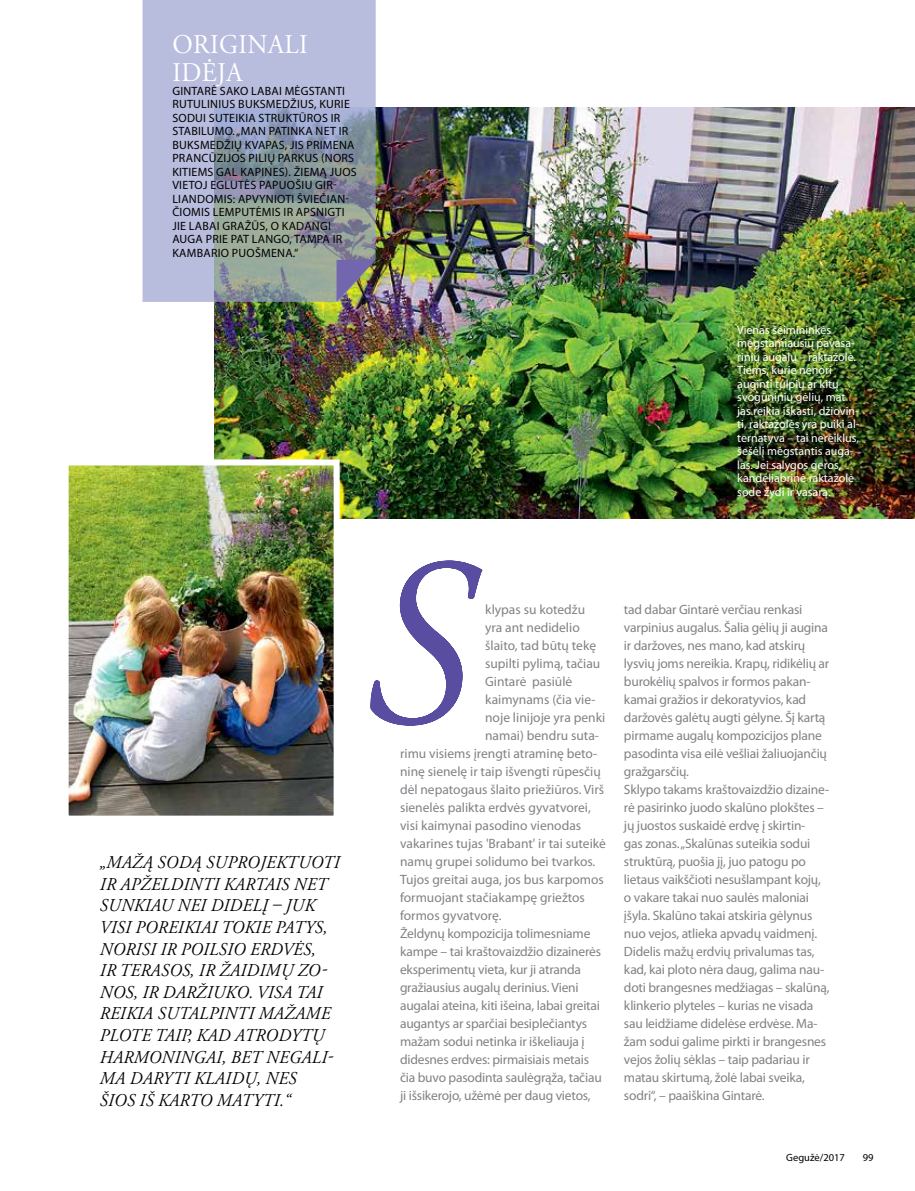
<style>
.page{position:relative;width:915px;height:1191px;background:#fff}
.page>*{position:absolute;margin:0;border:0;box-sizing:border-box;transform-origin:0 0}
.t1{font:27px/28.5px "Adobe Garamond Pro";letter-spacing:.015em;color:#fff;scale:.95 1}
.t2{font:italic 18px/21.6px "Adobe Garamond Pro";letter-spacing:.015em;color:#000;scale:.95 1}
.t3{font:13.5px/18px "Myriad Pro";letter-spacing:-.015em;color:#808285}
.t4{font:12px/13.5px "Myriad Pro";letter-spacing:.02em;color:#000}
.t5{font:12px/13.5px "Myriad Pro";color:#fff}
.t6{font:10.5px "Myriad Pro";color:#000}
</style>
<div class="page">
<img style="left:214px;top:107px;width:700px;height:411px">
<img style="left:70px;top:466px;width:262px;height:348px">
<div style="left:63px;top:459px;width:276px;height:362px;border:6px solid #fff"></div>
<svg style="left:370px;top:560px;width:112px;height:165px"></svg>
<svg style="left:142px;top:0;width:233px;height:302px;background:#a6aec3"></svg>
<img style="left:336px;top:260px;width:39px;height:42px">
<h1 class="t1" style="left:172px;top:31px;width:144px">ORIGINALI<br>IDĖJA</h1>
<p class="t4" style="left:172px;top:84px;width:186px">GINTARĖ SAKO LABAI MĖGSTANTI<br>RUTULINIUS BUKSMEDŽIUS, KURIE<br>SODUI SUTEIKIA STRUKTŪROS IR<br>STABILUMO. „MAN PATINKA NET IR<br>BUKSMEDŽIŲ KVAPAS, JIS PRIMENA<br>PRANCŪZIJOS PILIŲ PARKUS (NORS<br>KITIEMS GAL KAPINES). ŽIEMĄ JUOS<br>VIETOJ EGLUTĖS PAPUOŠIU GIR-<br>LIANDOMIS: APVYNIOTI ŠVIEČIAN-<br>ČIOMIS LEMPUTĖMIS IR APSNIGTI<br>JIE LABAI GRAŽŪS, O KADANGI<br>AUGA PRIE PAT LANGO, TAMPA IR<br>KAMBARIO PUOŠMENA.“</p>
<p class="t2" style="left:100px;top:852px;width:254px">„MAŽĄ SODĄ SUPROJEKTUOTI<br>IR APŽELDINTI KARTAIS NET<br>SUNKIAU NEI DIDELĮ – JUK<br>VISI POREIKIAI TOKIE PATYS,<br>NORISI IR POILSIO ERDVĖS,<br>IR TERASOS, IR ŽAIDIMŲ ZO-<br>NOS, IR DARŽIUKO. VISA TAI<br>REIKIA SUTALPINTI MAŽAME<br>PLOTE TAIP, KAD ATRODYTŲ<br>HARMONINGAI, BET NEGALI-<br>MA DARYTI KLAIDŲ, NES<br>ŠIOS IŠ KARTO MATYTI.“</p>
<p class="t5" style="left:737px;top:323px;width:124px">Vienas šeimininkės mėgstamiausių pavasa&shy;rinių augalų – raktažolė.<br>Tiems, kurie nenori auginti tulpių ar kitų svogūninių gėlių, mat jas reikia iškasti, džiovin&shy;ti, raktažolės yra puiki al&shy;ternatyva – tai nereiklus, šešėlį mėgstantis auga&shy;las. Jei sąlygos geros, kandeliabrinė raktažolė sode žydi ir vasarą.</p>
<p class="t3" style="left:485px;top:601px;width:101px">klypas su kotedžu</p>
<p class="t3" style="left:485px;top:619px;width:96px">yra ant nedidelio</p>
<p class="t3" style="left:485px;top:637px;width:112px">šlaito, tad būtų tekę</p>
<p class="t3" style="left:485px;top:655px;width:117px">supilti pylimą, tačiau</p>
<p class="t3" style="left:485px;top:673px;width:89px">Gintarė pasiūlė</p>
<p class="t3" style="left:485px;top:691px;width:112px">kaimynams (čia vie-</p>
<p class="t3" style="left:485px;top:709px;width:122px">noje linijoje yra penki</p>
<p class="t3" style="left:485px;top:727px;width:115px">namai) bendru suta-</p>
<p class="t3" style="left:400px;top:745px;width:199px">rimu visiems įrengti atraminę beto-</p>
<p class="t3" style="left:400px;top:763px;width:202px">ninę sienelę ir taip išvengti rūpesčių</p>
<p class="t3" style="left:400px;top:781px;width:205px">dėl nepatogaus šlaito priežiūros. Virš</p>
<p class="t3" style="left:400px;top:799px;width:192px">sienelės palikta erdvės gyvatvorei,</p>
<p class="t3" style="left:400px;top:817px;width:182px">visi kaimynai pasodino vienodas</p>
<p class="t3" style="left:400px;top:835px;width:207px">vakarines tujas 'Brabant' ir tai suteikė</p>
<p class="t3" style="left:400px;top:853px;width:197px">namų grupei solidumo bei tvarkos.</p>
<p class="t3" style="left:400px;top:871px;width:205px">Tujos greitai auga, jos bus karpomos</p>
<p class="t3" style="left:400px;top:889px;width:186px">formuojant stačiakampę griežtos</p>
<p class="t3" style="left:400px;top:907px;width:103px">formos gyvatvorę.</p>
<p class="t3" style="left:400px;top:925px;width:192px">Želdynų kompozicija tolimesniame</p>
<p class="t3" style="left:400px;top:943px;width:202px">kampe – tai kraštovaizdžio dizainerės</p>
<p class="t3" style="left:400px;top:961px;width:182px">eksperimentų vieta, kur ji atranda</p>
<p class="t3" style="left:400px;top:979px;width:180px">gražiausius augalų derinius. Vieni</p>
<p class="t3" style="left:400px;top:997px;width:201px">augalai ateina, kiti išeina, labai greitai</p>
<p class="t3" style="left:400px;top:1015px;width:188px">augantys ar sparčiai besiplečiantys</p>
<p class="t3" style="left:400px;top:1033px;width:186px">mažam sodui netinka ir iškeliauja į</p>
<p class="t3" style="left:400px;top:1051px;width:190px">didesnes erdves: pirmaisiais metais</p>
<p class="t3" style="left:400px;top:1069px;width:203px">čia buvo pasodinta saulėgrąža, tačiau</p>
<p class="t3" style="left:400px;top:1087px;width:192px">ji išsikerojo, užėmė per daug vietos,</p>
<p class="t3" style="left:623px;top:601px;width:207px">tad dabar Gintarė verčiau renkasi varpinius augalus. Šalia gėlių ji augina ir daržoves, nes mano, kad atskirų lysvių joms nereikia. Krapų, ridikėlių ar burokėlių spalvos ir formos pakan&shy;kamai gražios ir dekoratyvios, kad daržovės galėtų augti gėlyne. Šį kartą pirmame augalų kompozicijos plane pasodinta visa eilė vešliai žaliuojančių gražgarsčių.<br>Sklypo takams kraštovaizdžio dizaine&shy;rė pasirinko juodo skalūno plokštes – jų juostos suskaidė erdvę į skirtin-<br>gas zonas. „Skalūnas suteikia sodui struktūrą, puošia jį, juo patogu po lietaus vaikščioti nesušlampant kojų, o vakare takai nuo saulės maloniai įšyla. Skalūno takai atskiria gėlynus nuo vejos, atlieka apvadų vaidmenį.<br>Didelis mažų erdvių privalumas tas, kad, kai ploto nėra daug, galima nau&shy;doti brangesnes medžiagas – skalūną, klinkerio plyteles – kurias ne visada sau leidžiame didelėse erdvėse. Ma&shy;žam sodui galime pirkti ir brangesnes vejos žolių sėklas – taip padariau ir matau skirtumą, žolė labai sveika, sodri“, – paaiškina Gintarė.</p>
<p class="t6" style="left:786px;top:1151px;width:60px">Gegužė/2017</p>
<p class="t6" style="left:862px;top:1151px;width:12px">99</p>
</div>
